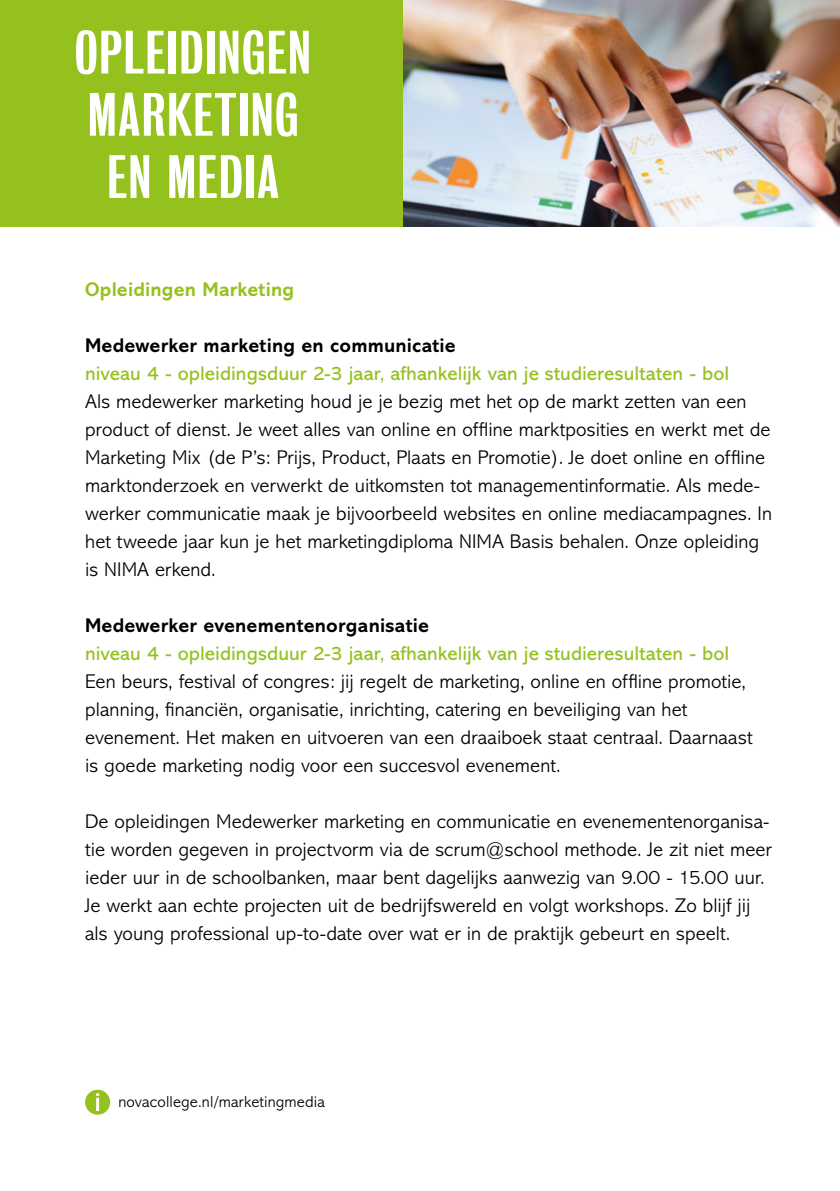
<style>
.page{position:relative;width:840px;height:1191px;background:#fff}
.page>*{position:absolute;margin:0;border:0;box-sizing:border-box;transform-origin:0 0}
.t1{font:55.6px/62.2px "Bureau Grot One Three";letter-spacing:.01em;color:#fff;text-align:center;scale:1.2 1}
.t2{font:300 20px/28px "Abadi";letter-spacing:.005em;color:#000}
.t3{font:20px "Abadi MT Std";letter-spacing:.005em;color:#95c11f}
.t4{font:700 20px "Abadi";letter-spacing:.005em;color:#000}
.t5{font:700 20px "Abadi MT Std";letter-spacing:.01em;color:#95c11f}
.t6{font:300 16px "Abadi MT Std";letter-spacing:.01em;color:#000}
</style>
<div class="page">
<img style="left:403px;top:0;width:436px;height:227px">
<div style="left:85px;top:1089px;width:25px;height:25px;background:#95c11f;border-radius:50%"></div>
<hr style="left:96px;top:1097px;width:3px;height:14px;background:#fff">
<div style="left:0;top:0;width:403px;height:227px;background:#95c11f"></div>
<h1 class="t1" style="left:74px;top:23px;width:199px">OPLEIDINGEN<br>MARKETING<br>EN MEDIA</h1>
<p class="t5" style="left:85px;top:278px;width:210px">Opleidingen Marketing</p>
<p class="t4" style="left:85px;top:334px;width:372px">Medewerker marketing en communicatie</p>
<p class="t3" style="left:85px;top:362px;width:645px">niveau 4 - opleidingsduur 2-3 jaar, afhankelijk van je studieresultaten - bol</p>
<p class="t2" style="left:85px;top:388px;width:688px">Als medewerker marketing houd je je bezig met het op de markt zetten van een product of dienst. Je weet alles van online en offline marktposities en werkt met de Marketing Mix (de P’s: Prijs, Product, Plaats en Promotie). Je doet online en offline marktonderzoek en verwerkt de uitkomsten tot managementinformatie. Als mede&shy;werker communicatie maak je bijvoorbeeld websites en online mediacampagnes. In het tweede jaar kun je het marketingdiploma NIMA Basis behalen. Onze opleiding is NIMA erkend.</p>
<p class="t4" style="left:85px;top:614px;width:345px">Medewerker evenementenorganisatie</p>
<p class="t3" style="left:85px;top:642px;width:645px">niveau 4 - opleidingsduur 2-3 jaar, afhankelijk van je studieresultaten - bol</p>
<p class="t2" style="left:85px;top:668px;width:668px">Een beurs, festival of congres: jij regelt de marketing, online en offline promotie, planning, financiën, organisatie, inrichting, catering en beveiliging van het evenement. Het maken en uitvoeren van een draaiboek staat centraal. Daarnaast is goede marketing nodig voor een succesvol evenement.</p>
<p class="t2" style="left:85px;top:808px;width:688px">De opleidingen Medewerker marketing en communicatie en evenementenorganisa&shy;tie worden gegeven in projectvorm via de scrum@school methode. Je zit niet meer ieder uur in de schoolbanken, maar bent dagelijks aanwezig van 9.00 - 15.00 uur.<br>Je werkt aan echte projecten uit de bedrijfswereld en volgt workshops. Zo blijf jij als young professional up-to-date over wat er in de praktijk gebeurt en speelt.</p>
<p class="t6" style="left:118px;top:1093px;width:208px">novacollege.nl/marketingmedia</p>
</div>
